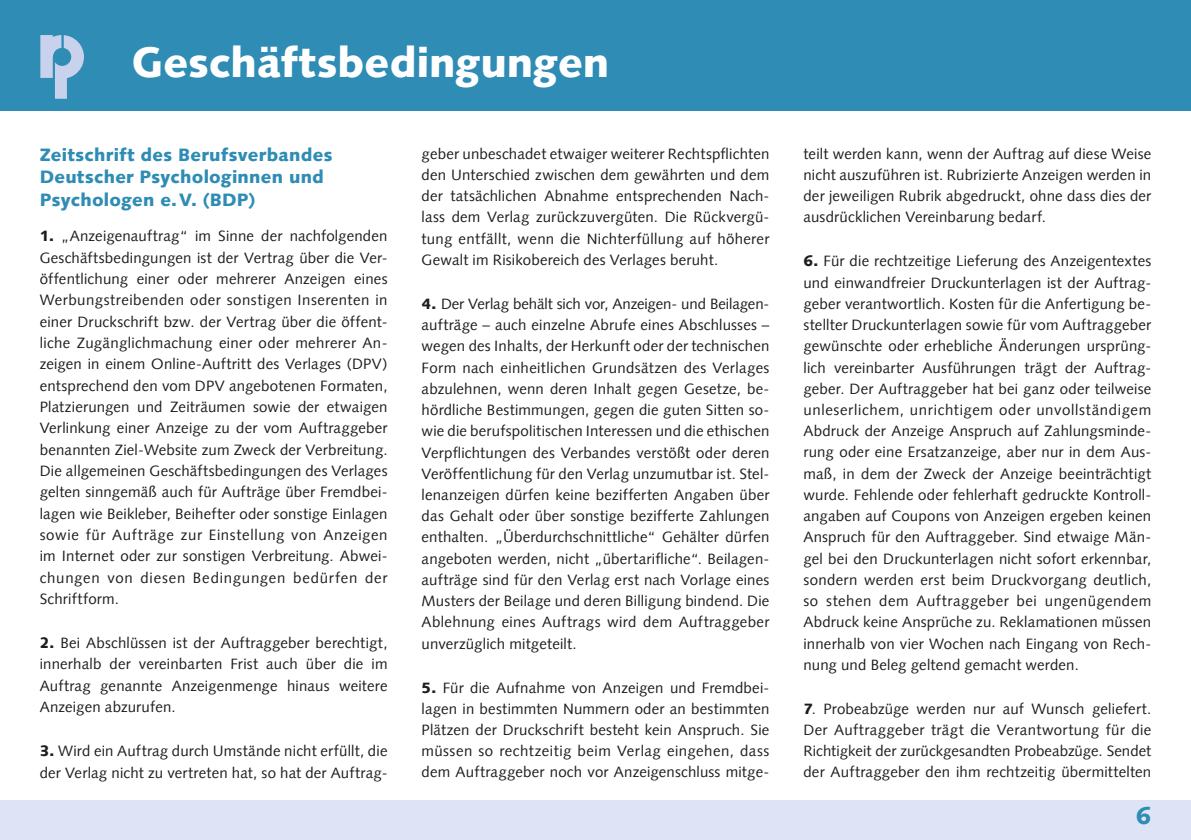
<style>
.page{position:relative;width:1191px;height:840px;background:#fff}
.page>*{position:absolute;margin:0;border:0;box-sizing:border-box;transform-origin:0 0}
.t1{font:900 42px "Syntax LT";color:#fff}
.t2{font:900 24px "Syntax LT";color:#2f8cb4}
.t3{font:900 18px/22.4px "Syntax LT";letter-spacing:.015em;color:#2f8cb4}
.t4{font:15px/21.2px "Syntax LT";letter-spacing:.015em;color:#1d1d1b;text-align:justify}
.s1{font-weight:900}
</style>
<div class="page">
<div style="left:0;top:0;width:1191px;height:111px;background:#2f8cb4"></div>
<div style="left:0;top:799px;width:1191px;height:40px;background:#dee4f5"></div>
<svg style="left:40px;top:35px;width:44px;height:64px"></svg>
<h1 class="t1" style="left:132px;top:37px;width:479px">Geschäftsbedingungen</h1>
<p class="t3" style="left:40px;top:144px;width:294px">Zeitschrift des Berufsverbandes<br>Deutscher Psychologinnen und<br>Psychologen e.V. (BDP)</p>
<p class="t4" style="left:40px;top:225px;width:349px"><span class="s1">1.</span> „Anzeigenauftrag“ im Sinne der nachfolgenden Geschäftsbedingungen ist der Vertrag über die Ver&shy;öffentlichung einer oder mehrerer Anzeigen eines Werbungstreibenden oder sonstigen Inserenten in einer Druckschrift bzw. der Vertrag über die öffent&shy;liche Zugänglichmachung einer oder mehrerer An&shy;zeigen in einem Online-Auftritt des Verlages (DPV) entsprechend den vom DPV angebotenen Formaten, Platzierungen und Zeiträumen sowie der etwaigen Verlinkung einer Anzeige zu der vom Auftraggeber benannten Ziel-Website zum Zweck der Verbreitung.<br>Die allgemeinen Geschäftsbedingungen des Verlages gelten sinngemäß auch für Aufträge über Fremdbei&shy;lagen wie Beikleber, Beihefter oder sonstige Einlagen sowie für Aufträge zur Einstellung von Anzeigen im Internet oder zur sonstigen Verbreitung. Abwei&shy;chungen von diesen Bedingungen bedürfen der Schriftform.</p>
<p class="t4" style="left:40px;top:632px;width:349px"><span class="s1">2.</span> Bei Abschlüssen ist der Auftraggeber berechtigt, innerhalb der vereinbarten Frist auch über die im Auftrag genannte Anzeigenmenge hinaus weitere Anzeigen abzurufen.</p>
<p class="t4" style="left:40px;top:739px;width:349px"><span class="s1">3.</span> Wird ein Auftrag durch Umstände nicht erfüllt, die der Verlag nicht zu vertreten hat, so hat der Auftrag-</p>
<p class="t4" style="left:421px;top:143px;width:349px">geber unbeschadet etwaiger weiterer Rechtspflichten den Unterschied zwischen dem gewährten und dem der tatsächlichen Abnahme entsprechenden Nach&shy;lass dem Verlag zurückzuvergüten. Die Rückvergü&shy;tung entfällt, wenn die Nichterfüllung auf höherer Gewalt im Risikobereich des Verlages beruht.</p>
<p class="t4" style="left:421px;top:293px;width:349px"><span class="s1">4.</span> Der Verlag behält sich vor, Anzeigen- und Beilagen&shy;aufträge – auch einzelne Abrufe eines Abschlusses – wegen des Inhalts, der Herkunft oder der technischen Form nach einheitlichen Grundsätzen des Verlages abzulehnen, wenn deren Inhalt gegen Gesetze, be&shy;hördliche Bestimmungen, gegen die guten Sitten so&shy;wie die berufspolitischen Interessen und die ethischen Verpflichtungen des Verbandes verstößt oder deren Veröffentlichung für den Verlag unzumutbar ist. Stel&shy;lenanzeigen dürfen keine bezifferten Angaben über das Gehalt oder über sonstige bezifferte Zahlungen enthalten. „Überdurchschnittliche“ Gehälter dürfen angeboten werden, nicht „übertarifliche“. Beilagen&shy;aufträge sind für den Verlag erst nach Vorlage eines Musters der Beilage und deren Billigung bindend. Die Ablehnung eines Auftrags wird dem Auftraggeber unverzüglich mitgeteilt.</p>
<p class="t4" style="left:421px;top:676px;width:349px"><span class="s1">5.</span> Für die Aufnahme von Anzeigen und Fremdbei&shy;lagen in bestimmten Nummern oder an bestimmten Plätzen der Druckschrift besteht kein Anspruch. Sie müssen so rechtzeitig beim Verlag eingehen, dass dem Auftraggeber noch vor Anzeigenschluss mitge-</p>
<p class="t4" style="left:803px;top:143px;width:349px">teilt werden kann, wenn der Auftrag auf diese Weise nicht auszuführen ist. Rubrizierte Anzeigen werden in der jeweiligen Rubrik abgedruckt, ohne dass dies der ausdrücklichen Vereinbarung bedarf.</p>
<p class="t4" style="left:803px;top:250px;width:349px;text-align:left"><span class="s1">6.</span> Für die rechtzeitige Lieferung des Anzeigentextes und einwandfreier Druckunterlagen ist der Auftrag&shy;geber verantwortlich. Kosten für die Anfertigung be&shy;stellter Druckunterlagen sowie für vom Auftraggeber gewünschte oder erhebliche Änderungen ursprüng&shy;lich vereinbarter Ausführungen trägt der Auftrag&shy;geber. Der Auftraggeber hat bei ganz oder teilweise unleserlichem, unrichtigem oder unvollständigem Abdruck der Anzeige Anspruch auf Zahlungsminde&shy;rung oder eine Ersatzanzeige, aber nur in dem Aus&shy;maß, in dem der Zweck der Anzeige beeinträchtigt wurde. Fehlende oder fehlerhaft gedruckte Kontroll&shy;angaben auf Coupons von Anzeigen ergeben keinen Anspruch für den Auftraggeber. Sind etwaige Män&shy;gel bei den Druckunterlagen nicht sofort erkennbar, sondern werden erst beim Druckvorgang deutlich, so stehen dem Auftraggeber bei ungenügendem Abdruck keine Ansprüche zu. Reklamationen müssen innerhalb von vier Wochen nach Eingang von Rech&shy;nung und Beleg geltend gemacht werden.</p>
<p class="t4" style="left:803px;top:697px;width:349px"><span class="s1">7</span>. Probeabzüge werden nur auf Wunsch geliefert.<br>Der Auftraggeber trägt die Verantwortung für die Richtigkeit der zurückgesandten Probeabzüge. Sendet der Auftraggeber den ihm rechtzeitig übermittelten</p>
<h2 class="t2" style="left:1135px;top:800px;width:17px">6</h2>
</div>
